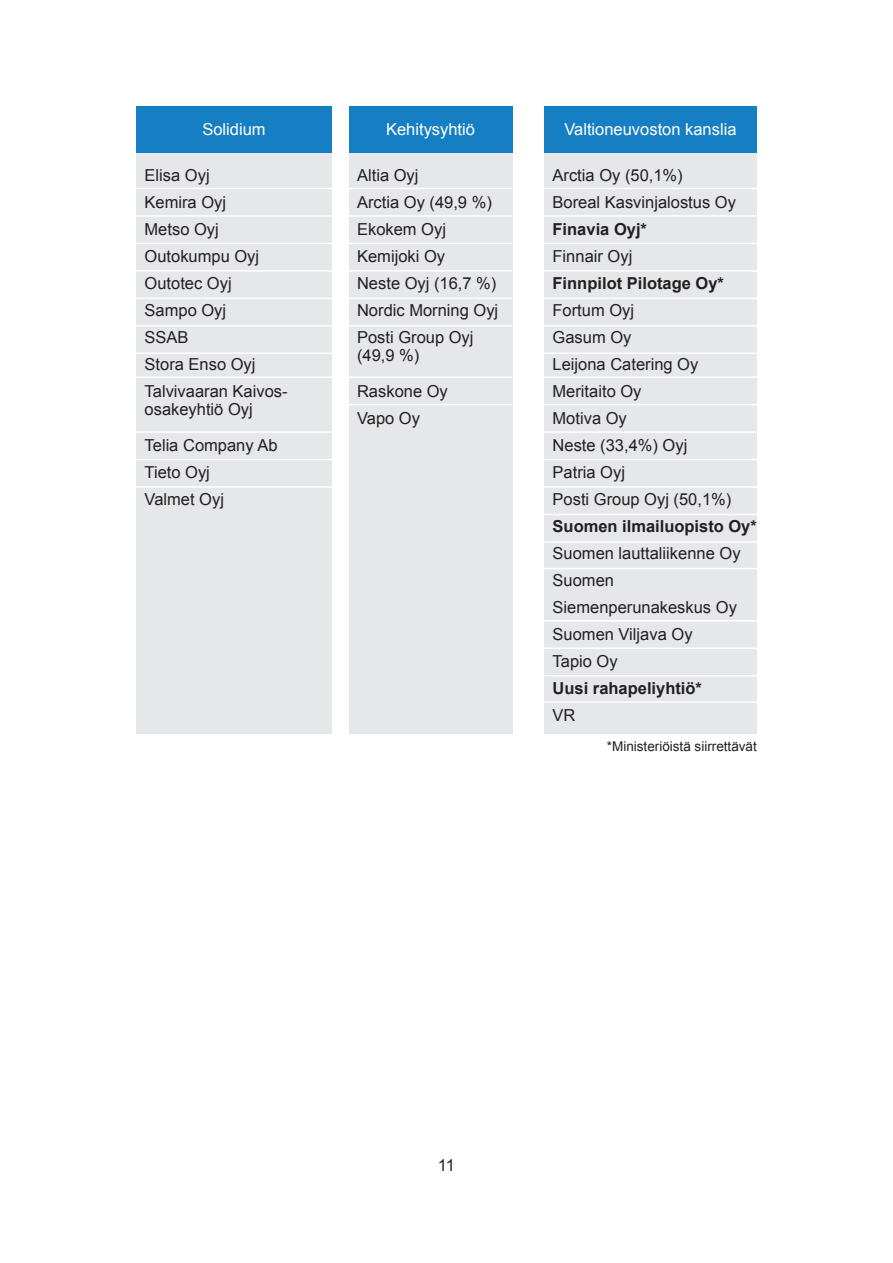
<style>
.page{position:relative;width:893px;height:1263px;background:#fff}
.page>*{position:absolute;margin:0;border:0;box-sizing:border-box;transform-origin:0 0}
.t1{font:16.5px/27px "Arial";color:#231f20}
.t2{font:700 16.5px "Arial";color:#231f20}
.t3{font:16.5px "Arial";color:#fff}
.t4{font:13.5px "Arial";color:#231f20}
</style>
<div class="page">
<div style="left:136px;top:147px;width:196px;height:587px;background:#e6e7e9"></div>
<div style="left:349px;top:147px;width:163px;height:587px;background:#e6e7e9"></div>
<div style="left:544px;top:147px;width:213px;height:587px;background:#e6e7e9"></div>
<div style="left:136px;top:106px;width:196px;height:46px;background:#167fc3"></div>
<div style="left:349px;top:106px;width:163px;height:46px;background:#167fc3"></div>
<div style="left:544px;top:106px;width:213px;height:46px;background:#167fc3"></div>
<hr style="left:544px;top:352px;width:213px;height:2px;background:#fff">
<hr style="left:544px;top:541px;width:213px;height:2px;background:#fff">
<hr style="left:544px;top:325px;width:213px;height:2px;background:#fff">
<hr style="left:544px;top:514px;width:213px;height:1px;background:#fff">
<hr style="left:544px;top:298px;width:213px;height:1px;background:#fff">
<hr style="left:544px;top:486px;width:213px;height:2px;background:#fff">
<hr style="left:544px;top:270px;width:213px;height:2px;background:#fff">
<hr style="left:544px;top:459px;width:213px;height:1px;background:#fff">
<hr style="left:544px;top:243px;width:213px;height:1px;background:#fff">
<hr style="left:544px;top:431px;width:213px;height:2px;background:#fff">
<hr style="left:544px;top:620px;width:213px;height:1px;background:#fff">
<hr style="left:544px;top:647px;width:213px;height:2px;background:#fff">
<hr style="left:544px;top:675px;width:213px;height:1px;background:#fff">
<hr style="left:544px;top:701px;width:213px;height:2px;background:#fff">
<hr style="left:544px;top:215px;width:213px;height:2px;background:#fff">
<hr style="left:544px;top:404px;width:213px;height:1px;background:#fff">
<hr style="left:544px;top:188px;width:213px;height:1px;background:#fff">
<hr style="left:544px;top:376px;width:213px;height:2px;background:#fff">
<hr style="left:544px;top:568px;width:213px;height:1px;background:#fff">
<hr style="left:136px;top:352px;width:196px;height:2px;background:#fff">
<hr style="left:136px;top:325px;width:196px;height:2px;background:#fff">
<hr style="left:136px;top:298px;width:196px;height:1px;background:#fff">
<hr style="left:136px;top:486px;width:196px;height:2px;background:#fff">
<hr style="left:136px;top:270px;width:196px;height:2px;background:#fff">
<hr style="left:136px;top:459px;width:196px;height:1px;background:#fff">
<hr style="left:136px;top:243px;width:196px;height:1px;background:#fff">
<hr style="left:136px;top:431px;width:196px;height:2px;background:#fff">
<hr style="left:136px;top:215px;width:196px;height:2px;background:#fff">
<hr style="left:136px;top:188px;width:196px;height:1px;background:#fff">
<hr style="left:136px;top:376px;width:196px;height:2px;background:#fff">
<hr style="left:349px;top:325px;width:163px;height:2px;background:#fff">
<hr style="left:349px;top:298px;width:163px;height:1px;background:#fff">
<hr style="left:349px;top:270px;width:163px;height:2px;background:#fff">
<hr style="left:349px;top:243px;width:163px;height:1px;background:#fff">
<hr style="left:349px;top:215px;width:163px;height:2px;background:#fff">
<hr style="left:349px;top:404px;width:163px;height:1px;background:#fff">
<hr style="left:349px;top:188px;width:163px;height:1px;background:#fff">
<hr style="left:349px;top:376px;width:163px;height:2px;background:#fff">
<p class="t3" style="left:202px;top:119px;width:65px">Solidium</p>
<p class="t3" style="left:386px;top:119px;width:90px">Kehitysyhtiö</p>
<p class="t3" style="left:564px;top:119px;width:174px">Valtioneuvoston kanslia</p>
<p class="t1" style="left:145px;top:162px;width:145px">Elisa Oyj<br>Kemira Oyj<br>Metso Oyj<br>Outokumpu Oyj<br>Outotec Oyj<br>Sampo Oyj<br>SSAB<br>Stora Enso Oyj<br>Talvivaaran Kaivos-</p>
<p class="t1" style="left:145px;top:391px;width:134px;line-height:36px">osakeyhtiö Oyj<br>Telia Company Ab</p>
<p class="t1" style="left:145px;top:459px;width:81px">Tieto Oyj<br>Valmet Oyj</p>
<p class="t1" style="left:357px;top:162px;width:143px">Altia Oyj<br>Arctia Oy (49,9 %)<br>Ekokem Oyj<br>Kemijoki Oy<br>Neste Oyj (16,7 %)<br>Nordic Morning Oyj<br>Posti Group Oyj</p>
<p class="t1" style="left:357px;top:337px;width:92px;line-height:36px">(49,9 %)<br>Raskone Oy</p>
<p class="t1" style="left:357px;top:405px;width:64px">Vapo Oy</p>
<p class="t1" style="left:553px;top:162px;width:185px">Arctia Oy (50,1%)<br>Boreal Kasvinjalostus Oy</p>
<p class="t2" style="left:553px;top:218px;width:96px">Finavia Oyj*</p>
<p class="t1" style="left:553px;top:243px;width:81px">Finnair Oyj</p>
<p class="t2" style="left:553px;top:272px;width:173px">Finnpilot Pilotage Oy*</p>
<p class="t1" style="left:553px;top:297px;width:180px">Fortum Oyj<br>Gasum Oy<br>Leijona Catering Oy<br>Meritaito Oy<br>Motiva Oy<br>Neste (33,4%) Oyj<br>Patria Oyj<br>Posti Group Oyj (50,1%)</p>
<p class="t2" style="left:553px;top:515px;width:206px">Suomen ilmailuopisto Oy*</p>
<p class="t1" style="left:553px;top:539px;width:190px">Suomen lauttaliikenne Oy<br>Suomen<br>Siemenperunakeskus Oy<br>Suomen Viljava Oy<br>Tapio Oy</p>
<p class="t2" style="left:553px;top:677px;width:151px">Uusi rahapeliyhtiö*</p>
<p class="t1" style="left:553px;top:701px;width:24px">VR</p>
<p class="t4" style="left:607px;top:738px;width:152px">*Ministeriöistä siirrettävät</p>
<p class="t1" style="left:438px;top:1152px;width:19px">11</p>
</div>
